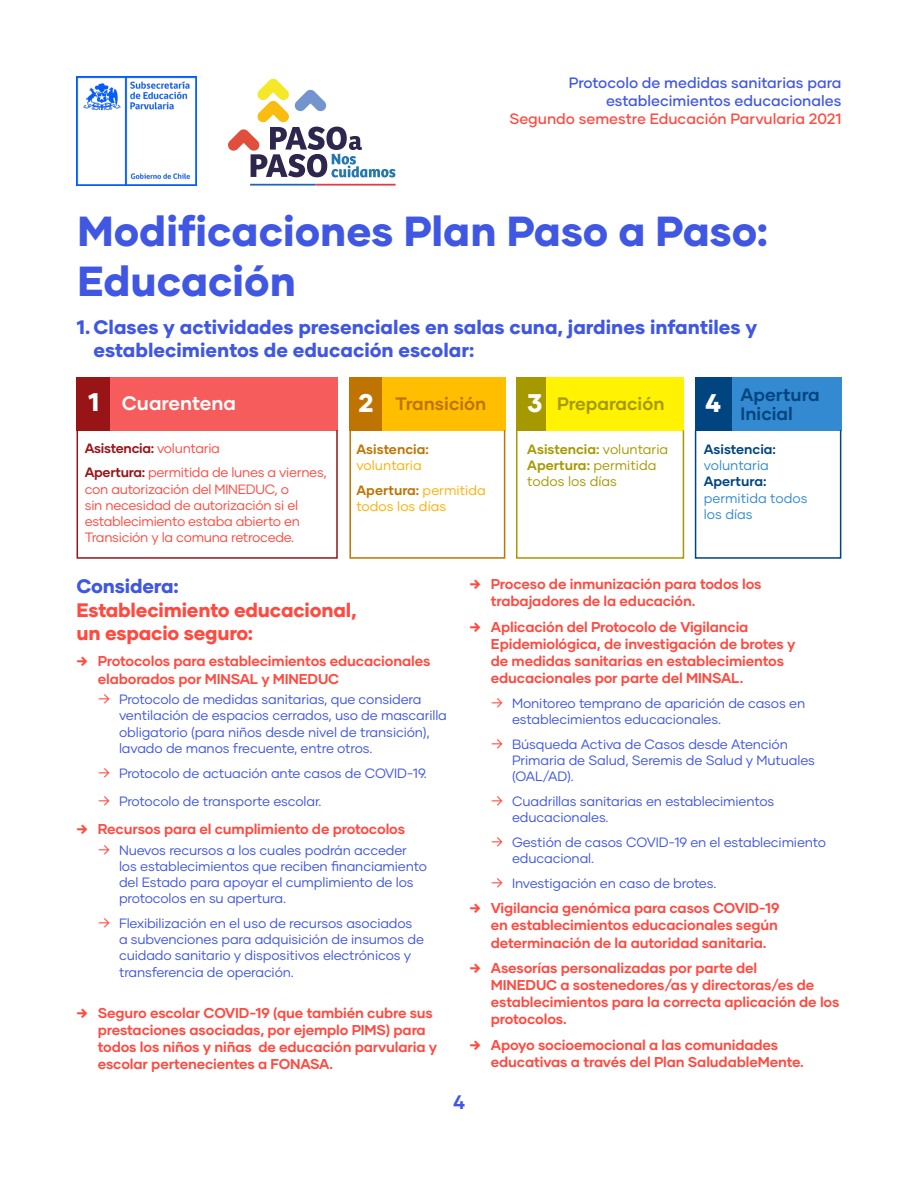
<style>
.page{position:relative;width:918px;height:1188px;background:#fff}
.page>*{position:absolute;margin:0;border:0;box-sizing:border-box;transform-origin:0 0}
.t1{font:800 42px/50.4px "Gilmer";color:#4057e3}
.t2{font:800 19.5px/23.4px "Gilmer";color:#4057e3}
.t3{font:800 19.5px/23.4px "Gilmer";letter-spacing:-.01em;color:#ff4a40}
.t4{font:700 19.5px "Gilmer";color:#fff}
.t5{font:700 19.5px "Gilmer";color:#4057e3}
.t6{font:700 18px/19.5px "Gilmer";color:#004580;text-align:center}
.t7{font:700 18px "Gilmer";color:#a69900}
.t8{font:700 18px "Gilmer";color:#bf7300}
.t9{font:500 15px/18px "Gilmer";color:#4057e3;text-align:right}
.t10{font:500 15px "Gilmer";color:#ff4a40}
.t11{font:700 14.25px/17.1px "Gilmer";letter-spacing:-.01em;color:#ff4a40}
.t12{font:13.5px/16.2px "Gilmer";letter-spacing:-.01em;color:#4057e3}
.t13{font:13.5px/16.2px "Gilmer";letter-spacing:-.02em;color:#ff4a40}
.t14{font:13.5px/16.2px "Gilmer";color:#a69900}
.t15{font:13.5px/24.8px "Gilmer";color:#ffae00}
.t16{font:13.5px/16.2px "Gilmer";color:#338ad1}
.t17{font:700 13.5px "Gilmer";color:#004580}
.t18{font:700 13.5px "Gilmer";color:#bf7300}
.s1{font-weight:800;font-size:25.5px}
.s2{font-weight:800;font-size:25.5px;color:#fff}
.s3{font-weight:700;color:#991417}
.s4{font-weight:700;color:#bf7300}
.s5{font-weight:700}
.s6{font-weight:800}
.s7{font-size:15px;color:#ff4a40}
</style>
<div class="page">
<img style="left:77px;top:77px;width:119px;height:109px">
<div style="left:77px;top:377px;width:36px;height:53px;background:#991417"></div>
<div style="left:110px;top:377px;width:228px;height:53px;background:#f75c5c"></div>
<div style="left:349px;top:377px;width:37px;height:54px;background:#bf7300"></div>
<div style="left:382px;top:377px;width:123px;height:54px;background:#ffbf00"></div>
<div style="left:516px;top:377px;width:31px;height:53px;background:#a69900"></div>
<div style="left:547px;top:377px;width:137px;height:53px;background:#fff203"></div>
<div style="left:695px;top:377px;width:37px;height:53px;background:#004580"></div>
<div style="left:732px;top:377px;width:109px;height:53px;background:#338ad1"></div>
<svg style="left:250px;top:184px;width:146px;height:2px"></svg>
<svg style="left:228px;top:78px;width:168px;height:99px"></svg>
<svg style="left:76px;top:429px;width:262px;height:130px"></svg>
<div style="left:349px;top:430px;width:156px;height:129px;border:2px solid #bf7300"></div>
<div style="left:516px;top:430px;width:168px;height:129px;border:2px solid #a69900"></div>
<div style="left:695px;top:430px;width:146px;height:129px;border:2px solid #004580"></div>
<p class="t9" style="left:569px;top:74px;width:274px">Protocolo de medidas sanitarias para establecimientos educacionales</p>
<p class="t10" style="left:509px;top:110px;width:334px">Segundo semestre Educación Parvularia 2021</p>
<h1 class="t1" style="left:77px;top:206px;width:692px">Modificaciones Plan Paso a Paso:<br>Educación</h1>
<h2 class="t2" style="left:94px;top:315px;width:665px;text-indent:-17px">1. Clases y actividades presenciales en salas cuna, jardines infantiles y establecimientos de educación escolar:</h2>
<h2 class="t4" style="left:88px;top:391px;width:150px"><span class="s1">1</span> Cuarentena</h2>
<h3 class="t8" style="left:358px;top:393px;width:129px"><span class="s2">2</span> Transición</h3>
<h3 class="t7" style="left:527px;top:393px;width:139px"><span class="s2">3</span> Preparación</h3>
<h3 class="t6" style="left:705px;top:385px;width:116px"><span class="s2">4</span> Apertura<br>Inicial</h3>
<p class="t13" style="left:85px;top:435px;width:243px;line-height:24.8px"><span class="s3">Asistencia:</span> voluntaria<br><span class="s3">Apertura:</span> permitida de lunes a viernes,</p>
<p class="t13" style="left:85px;top:481px;width:217px">con autorización del MINEDUC, o sin necesidad de autorización si el establecimiento estaba abierto en Transición y la comuna retrocede.</p>
<p class="t18" style="left:357px;top:441px;width:74px">Asistencia:</p>
<p class="t15" style="left:357px;top:453px;width:131px">voluntaria<br><span class="s4">Apertura:</span> permitida</p>
<p class="t15" style="left:357px;top:494px;width:91px">todos los días</p>
<p class="t14" style="left:527px;top:441px;width:142px"><span class="s5">Asistencia:</span> voluntaria<br><span class="s5">Apertura:</span> permitida todos los días</p>
<p class="t17" style="left:704px;top:441px;width:74px">Asistencia:</p>
<p class="t16" style="left:704px;top:457px;width:67px">voluntaria</p>
<p class="t17" style="left:704px;top:473px;width:64px">Apertura:</p>
<p class="t16" style="left:704px;top:490px;width:105px">permitida todos los días</p>
<h2 class="t2" style="left:77px;top:575px;width:104px">Considera:</h2>
<h2 class="t3" style="left:77px;top:598px;width:282px">Establecimiento educacional, un espacio seguro:</h2>
<p class="t11" style="left:98px;top:652px;width:334px;line-height:18px;text-indent:-21px"><span class="s6">→</span> Protocolos para establecimientos educacionales elaborados por MINSAL y MINEDUC</p>
<p class="t12" style="left:119px;top:691px;width:329px;text-indent:-21px"><span class="s7">→</span> Protocolo de medidas sanitarias, que considera ventilación de espacios cerrados, uso de mascarilla obligatorio (para niños desde nivel de transición), lavado de manos frecuente, entre otros.</p>
<p class="t12" style="left:98px;top:765px;width:331px"><span class="s7">→</span> Protocolo de actuación ante casos de COVID-19.</p>
<p class="t12" style="left:98px;top:793px;width:225px"><span class="s7">→</span> Protocolo de transporte escolar.</p>
<p class="t11" style="left:77px;top:821px;width:330px"><span class="s6">→</span> Recursos para el cumplimiento de protocolos</p>
<p class="t12" style="left:119px;top:842px;width:310px;text-indent:-21px"><span class="s7">→</span> Nuevos recursos a los cuales podrán acceder los establecimientos que reciben financiamiento del Estado para apoyar el cumplimiento de los protocolos en su apertura.</p>
<p class="t12" style="left:119px;top:915px;width:307px;text-indent:-21px"><span class="s7">→</span> Flexibilización en el uso de recursos asociados a subvenciones para adquisición de insumos de cuidado sanitario y dispositivos electrónicos y transferencia de operación.</p>
<p class="t11" style="left:98px;top:1004px;width:341px;text-indent:-21px"><span class="s6">→</span> Seguro escolar COVID-19 (que también cubre sus prestaciones asociadas, por ejemplo PIMS) para todos los niños y niñas de educación parvularia y escolar pertenecientes a FONASA.</p>
<p class="t11" style="left:491px;top:576px;width:272px;text-indent:-21px"><span class="s6">→</span> Proceso de inmunización para todos los trabajadores de la educación.</p>
<p class="t11" style="left:491px;top:618px;width:306px;text-indent:-21px"><span class="s6">→</span> Aplicación del Protocolo de Vigilancia Epidemiológica, de investigación de brotes y de medidas sanitarias en establecimientos educacionales por parte del MINSAL.</p>
<p class="t12" style="left:512px;top:695px;width:295px;text-indent:-21px"><span class="s7">→</span> Monitoreo temprano de aparición de casos en establecimientos educacionales.</p>
<p class="t12" style="left:512px;top:736px;width:304px;text-indent:-21px"><span class="s7">→</span> Búsqueda Activa de Casos desde Atención<br>Primaria de Salud, Seremis de Salud y Mutuales (OAL/AD).</p>
<p class="t12" style="left:512px;top:793px;width:264px;text-indent:-21px"><span class="s7">→</span> Cuadrillas sanitarias en establecimientos educacionales.</p>
<p class="t12" style="left:512px;top:834px;width:316px;text-indent:-21px"><span class="s7">→</span> Gestión de casos COVID-19 en el establecimiento educacional.</p>
<p class="t12" style="left:491px;top:875px;width:227px"><span class="s7">→</span> Investigación en caso de brotes.</p>
<p class="t11" style="left:491px;top:900px;width:290px;text-align:justify;text-indent:-21px"><span class="s6">→</span> Vigilancia genómica para casos COVID-19 en establecimientos educacionales según determinación de la autoridad sanitaria.</p>
<p class="t11" style="left:491px;top:960px;width:350px;text-indent:-21px"><span class="s6">→</span> Asesorías personalizadas por parte del<br>MINEDUC a sostenedores/as y directoras/es de establecimientos para la correcta aplicación de los protocolos.</p>
<p class="t11" style="left:491px;top:1036px;width:314px;text-indent:-21px"><span class="s6">→</span> Apoyo socioemocional a las comunidades educativas a través del Plan SaludableMente.</p>
<h2 class="t5" style="left:453px;top:1090px;width:13px">4</h2>
</div>
